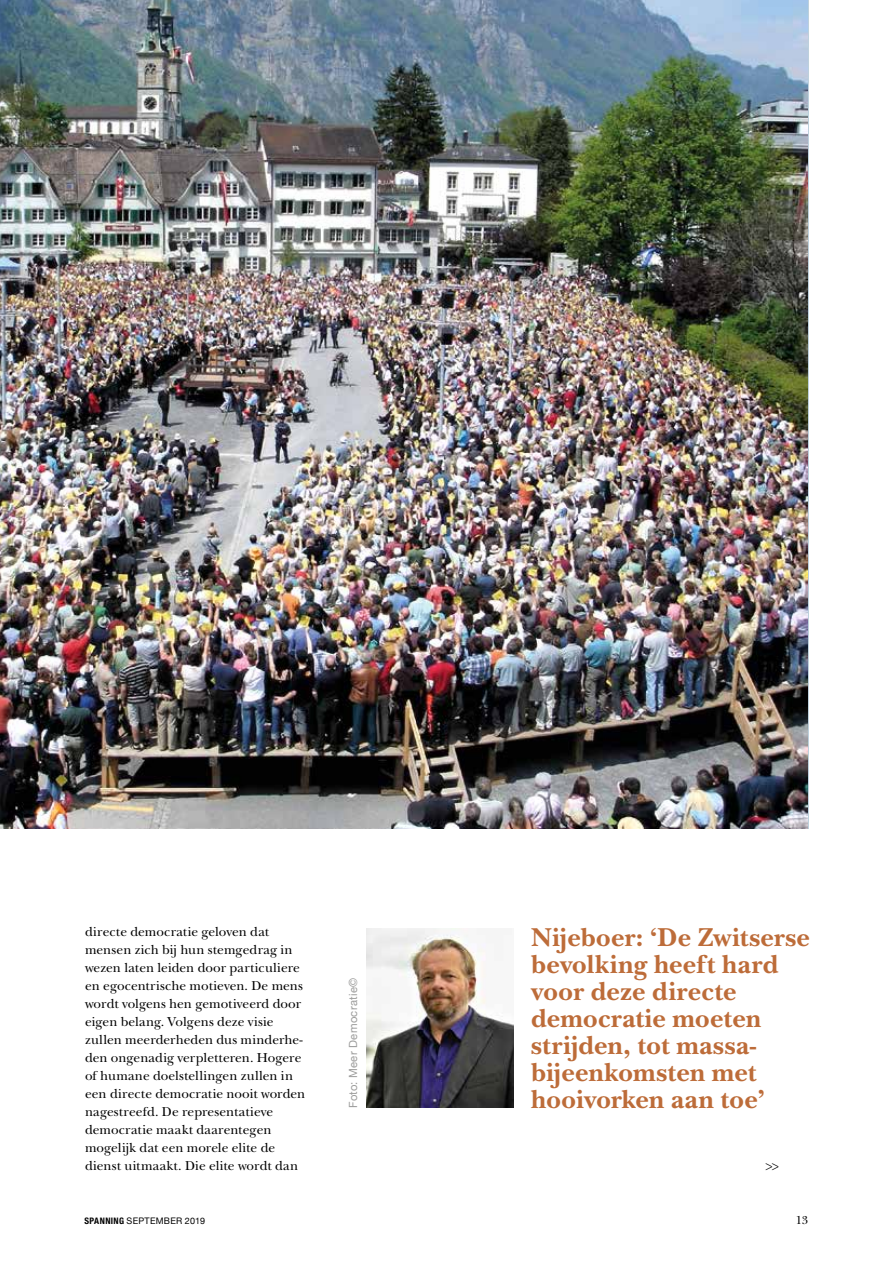
<style>
.page{position:relative;width:893px;height:1263px;background:#fff}
.page>*{position:absolute;margin:0;border:0;box-sizing:border-box;transform-origin:0 0}
.t1{font:700 27px/27px "New Baskerville Std";letter-spacing:.005em;color:#bd6c39}
.t2{font:13.5px/18px "New Baskerville Std";color:#000}
.t3{font:12px "New Baskerville Std";color:#000}
.t4{font:11.25px "Helvetica Neue";letter-spacing:.03em;color:#9d9d9c}
.t5{font:9px "Helvetica Neue";letter-spacing:.025em;color:#000}
.s1{font-family:"Helvetica Neue LT Std";font-weight:700;font-stretch:condensed}
</style>
<div class="page">
<img style="left:0;top:0;width:808px;height:828px">
<img style="left:366px;top:928px;width:148px;height:180px">
<p class="t2" style="left:85px;top:923px;width:222px">directe democratie geloven dat mensen zich bij hun stemgedrag in wezen laten leiden door particuliere en egocentrische motieven. De mens wordt volgens hen gemotiveerd door eigen belang. Volgens deze visie zullen meerderheden dus minderhe&shy;den ongenadig verpletteren. Hogere of humane doelstellingen zullen in een directe democratie nooit worden nagestreefd. De representatieve democratie maakt daarentegen mogelijk dat een morele elite de dienst uitmaakt. Die elite wordt dan</p>
<p class="t4" style="left:345px;top:1108px;width:132px;rotate:-90deg">Foto: Meer Democratie©</p>
<h1 class="t1" style="left:531px;top:924px;width:280px">Nijeboer: ‘De Zwitserse bevolking heeft hard voor deze directe democratie moeten strijden, tot massa&shy;bijeenkomsten met hooivorken aan toe’</h1>
<p class="t2" style="left:765px;top:1157px;width:15px">&gt;&gt;</p>
<p class="t5" style="left:84px;top:1214px;width:122px"><span class="s1">SPANNING</span> SEPTEMBER 2019</p>
<p class="t3" style="left:796px;top:1213px;width:14px">13</p>
</div>
